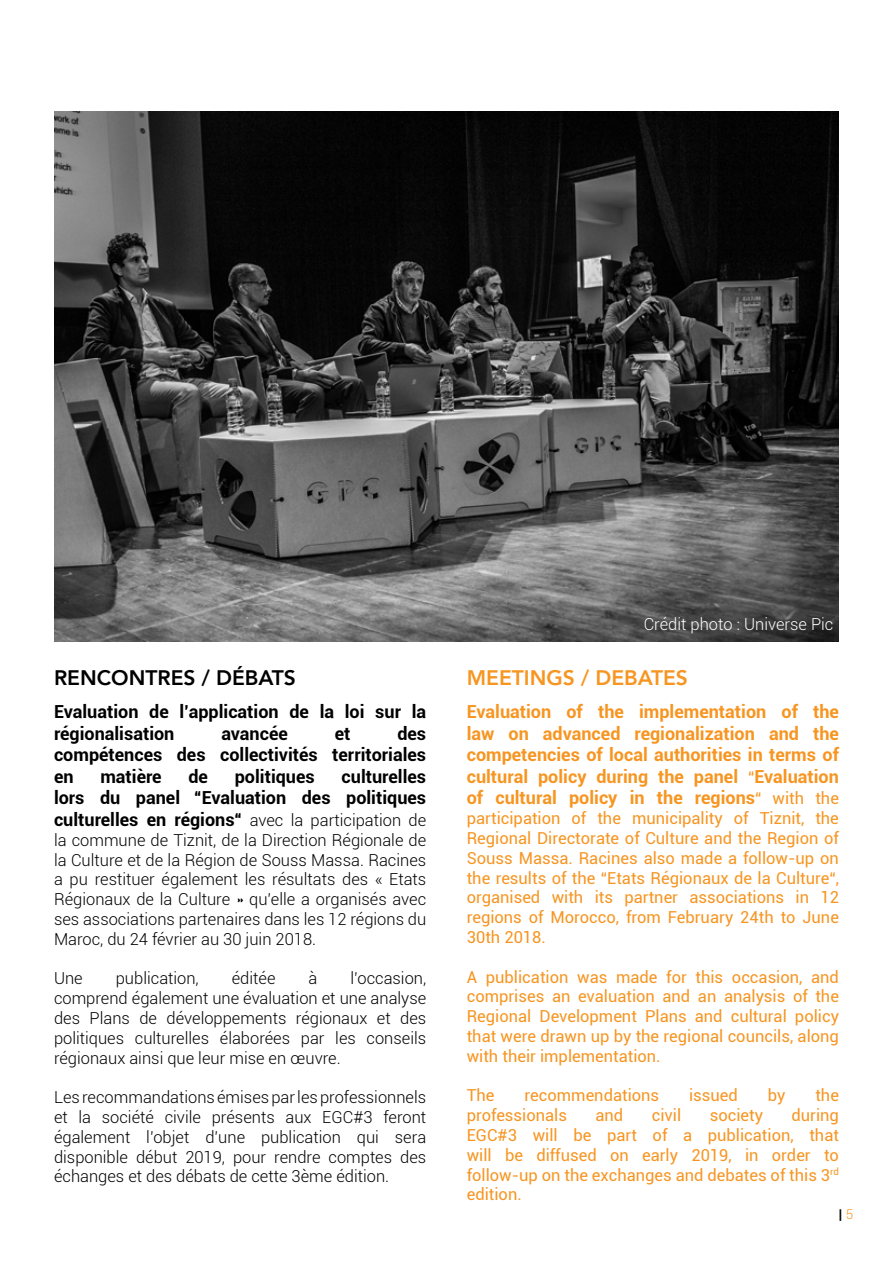
<style>
.page{position:relative;width:893px;height:1263px;background:#fff}
.page>*{position:absolute;margin:0;border:0;box-sizing:border-box;transform-origin:0 0}
.t1{font:800 21px "Avenir";color:#000}
.t2{font:800 21px "Avenir";color:#f79521}
.t3{font:700 18px/21.6px "Roboto";color:#000;text-align:justify}
.t4{font:700 18px/21.6px "Roboto";color:#f79521;text-align:justify}
.t5{font:300 16.5px/19.8px "Roboto";color:#000;text-align:justify}
.t6{font:16.5px/19.8px "Roboto";color:#f79521;text-align:justify}
.t7{font:300 16.5px "Roboto";color:#fff}
.t8{font:700 13.5px "Roboto";color:#000}
.s1{font-weight:300;font-size:16.5px}
.s2{font-weight:400;font-size:16.5px}
.s3{font-weight:300;color:#f79521}
</style>
<div class="page">
<img style="left:54px;top:111px;width:785px;height:530px">
<p class="t7" style="left:644px;top:613px;width:191px">Crédit photo : Universe Pic</p>
<p class="t1" style="left:54px;top:662px;width:243px">RENCONTRES / DÉBATS</p>
<p class="t2" style="left:467px;top:662px;width:223px">MEETINGS / DEBATES</p>
<p class="t3" style="left:54px;top:700px;width:374px">Evaluation de l’application de la loi sur la régionalisation</p>
<p class="t3" style="left:54px;top:722px;width:374px;text-indent:343px">des compétences des collectivités territoriales en</p>
<p class="t3" style="left:221px;top:722px;width:68px">avancée</p>
<p class="t3" style="left:335px;top:722px;width:17px">et</p>
<p class="t3" style="left:54px;top:765px;width:374px;text-indent:288px">culturelles lors du panel “Evaluation des politiques culturelles en régions“ <span class="s1">avec la participation de</span></p>
<p class="t5" style="left:54px;top:829px;width:374px">la commune de Tiznit, de la Direction Régionale de la Culture et de la Région de Souss Massa. Racines a pu restituer également les résultats des « Etats Régionaux de la Culture » qu’elle a organisés avec ses associations partenaires dans les 12 régions du Maroc, du 24 février au 30 juin 2018.</p>
<p class="t5" style="left:54px;top:968px;width:30px">Une</p>
<p class="t5" style="left:116px;top:968px;width:85px">publication,</p>
<p class="t5" style="left:232px;top:968px;width:45px">éditée</p>
<p class="t5" style="left:309px;top:968px;width:10px">à</p>
<p class="t3" style="left:100px;top:765px;width:63px">matière</p>
<p class="t3" style="left:188px;top:765px;width:21px">de</p>
<p class="t3" style="left:235px;top:765px;width:81px">politiques</p>
<p class="t5" style="left:54px;top:968px;width:374px;text-indent:296px">l’occasion, comprend également une évaluation et une analyse des Plans de développements régionaux et des politiques culturelles élaborées par les conseils régionaux ainsi que leur mise en œuvre.</p>
<p class="t5" style="left:54px;top:1087px;width:374px">Les recommandations émises par les professionnels et la société civile présents aux EGC#3 feront également l’objet d’une publication qui sera disponible début 2019, pour rendre comptes des échanges et des débats de cette 3ème édition.</p>
<p class="t4" style="left:467px;top:700px;width:374px">Evaluation of the implementation of the law on advanced regionalization and the competencies of local authorities in terms of cultural policy during the panel <span class="s2">“</span>Evaluation of cultural policy in the regions<span class="s2">“ with the</span></p>
<p class="t6" style="left:467px;top:808px;width:374px">participation of the municipality of Tiznit, the Regional Directorate of Culture and the Region of Souss Massa. Racines also made a follow-up on the results of the “Etats Régionaux de la Culture“, organised with its partner associations in 12 regions of Morocco, from February 24th to June 30th 2018.</p>
<p class="t6" style="left:467px;top:966px;width:374px">A publication was made for this occasion, and comprises an evaluation and an analysis of the Regional Development Plans and cultural policy that were drawn up by the regional councils, along with their implementation.</p>
<p class="t6" style="left:467px;top:1085px;width:29px">The</p>
<p class="t6" style="left:525px;top:1085px;width:136px">recommendations</p>
<p class="t6" style="left:689px;top:1085px;width:50px">issued</p>
<p class="t6" style="left:768px;top:1085px;width:19px">by</p>
<p class="t6" style="left:815px;top:1085px;width:25px">the</p>
<p class="t6" style="left:467px;top:1105px;width:102px">professionals</p>
<p class="t6" style="left:595px;top:1105px;width:29px">and</p>
<p class="t6" style="left:652px;top:1105px;width:31px">civil</p>
<p class="t6" style="left:710px;top:1105px;width:55px">society</p>
<p class="t6" style="left:467px;top:1105px;width:374px;text-indent:325px">during EGC#3 will be part of a publication, that will be diffused on early 2019, in order to follow-up on the exchanges and debates of this 3<sup>rd </sup>edition.</p>
<p class="t8" style="left:839px;top:1205px;width:16px">| <span class="s3">5</span></p>
</div>
